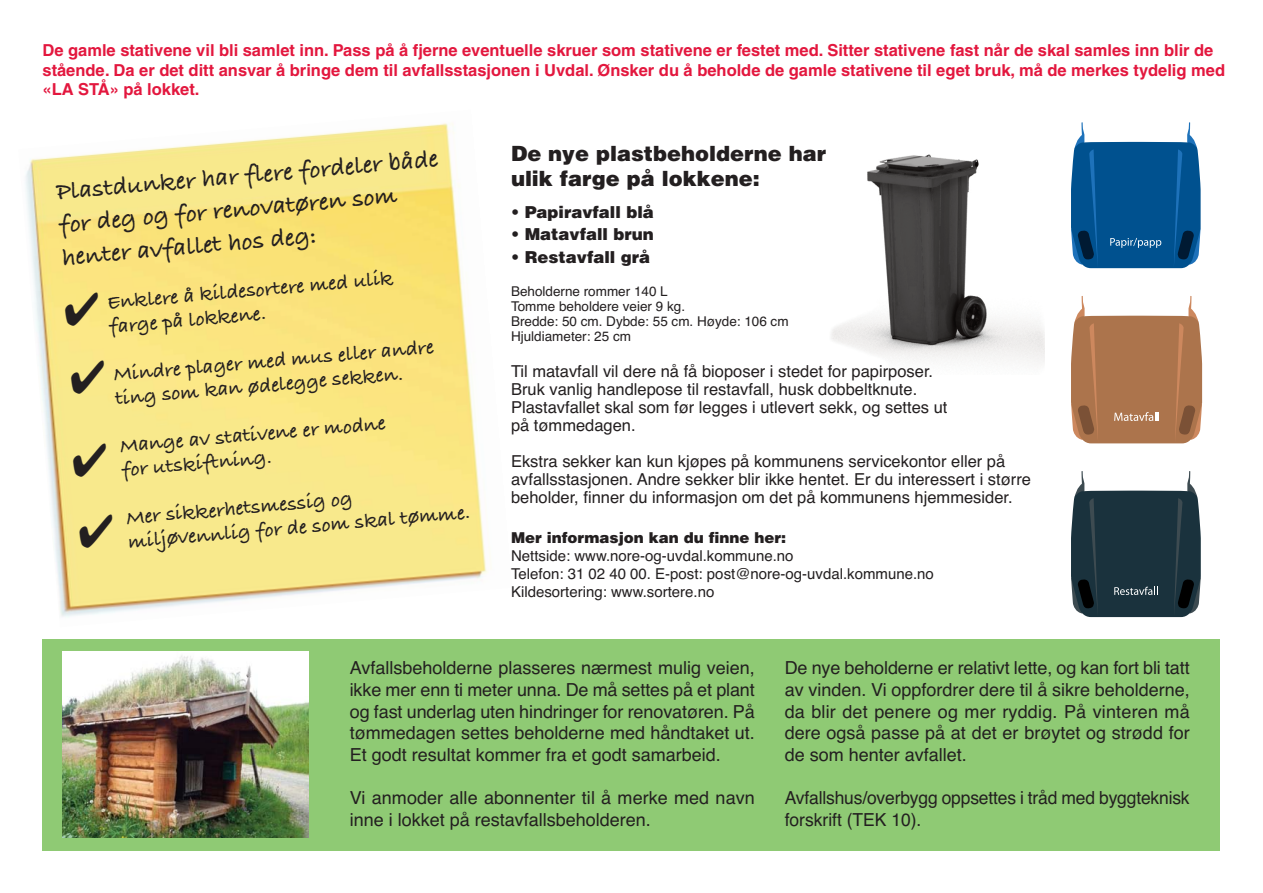
<style>
.page{position:relative;width:1263px;height:893px;background:#fff}
.page>*{position:absolute;margin:0;border:0;box-sizing:border-box;transform-origin:0 0}
.t1{font:25.5px/33px "Bradley Hand ITCTT Bold";color:#231f20}
.t2{font:21px/24px "Bradley Hand ITCTT Bold";color:#231f20}
.t3{font:900 21px/25.2px "Helvetica";color:#231f20}
.t4{font:18px/21.6px "Helvetica";color:#231f20;text-align:justify}
.t5{font:16.5px/18px "Helvetica";color:#231f20}
.t6{font:700 16.5px/19.8px "Helvetica";color:#e3173e}
.t7{font:900 16.5px "Helvetica";color:#231f20}
.t8{font:15px/18px "Helvetica";color:#231f20}
.t9{font:900 15px "Helvetica";color:#231f20}
.t10{font:13.5px/15px "Helvetica";color:#231f20}
</style>
<div class="page">
<img style="left:831px;top:154px;width:213px;height:209px">
<img style="left:25px;top:123px;width:463px;height:494px">
<div style="left:43px;top:639px;width:1177px;height:211px;background:#8fca74"></div>
<svg style="left:1071px;top:471px;width:130px;height:146px;background:#3e515a"></svg>
<svg style="left:1071px;top:122px;width:129px;height:146px;background:#296c9f"></svg>
<svg style="left:1071px;top:296px;width:131px;height:147px;background:#b98968"></svg>
<img style="left:62px;top:651px;width:246px;height:186px">
<div style="left:64px;top:293px;width:42px;height:102px;background:#fae887"></div>
<div style="left:72px;top:444px;width:43px;height:105px;background:#f8e98c"></div>
<p class="t6" style="left:43px;top:42px;width:1184px">De gamle stativene vil bli samlet inn. Pass på å fjerne eventuelle skruer som stativene er festet med. Sitter stativene fast når de skal samles inn blir de stående. Da er det ditt ansvar å bringe dem til avfallsstasjonen i Uvdal. Ønsker du å beholde de gamle stativene til eget bruk, må de merkes tydelig med «LA STÅ» på lokket.</p>
<h1 class="t1" style="left:55px;top:178px;width:385px;rotate:-5deg">Plastdunker har flere fordeler både for deg og for renovatøren som henter avfallet hos deg:</h1>
<p class="t2" style="left:106px;top:293px;width:288px;rotate:-5deg">Enklere å kildesortere med ulik farge på lokkene.</p>
<p class="t2" style="left:113px;top:364px;width:323px;rotate:-5deg">Mindre plager med mus eller andre ting som kan ødelegge sekken.</p>
<p class="t2" style="left:119px;top:436px;width:268px;rotate:-5deg">Mange av stativene er modne for utskiftning.</p>
<p class="t2" style="left:125px;top:508px;width:345px;rotate:-5deg">Mer sikkerhetsmessig og miljøvennlig for de som skal tømme.</p>
<p class="t3" style="left:511px;top:143px;width:317px">De nye plastbeholderne har ulik farge på lokkene:</p>
<p class="t7" style="left:511px;top:206px;width:144px">• Papiravfall blå</p>
<p class="t7" style="left:511px;top:228px;width:144px">• Matavfall brun</p>
<p class="t7" style="left:511px;top:251px;width:141px">• Restavfall grå</p>
<p class="t10" style="left:511px;top:285px;width:279px">Beholderne rommer 140 L<br>Tomme beholdere veier 9 kg.<br>Bredde: 50 cm. Dybde: 55 cm. Høyde: 106 cm<br>Hjuldiameter: 25 cm</p>
<p class="t5" style="left:511px;top:363px;width:438px">Til matavfall vil dere nå få bioposer i stedet for papirposer.<br>Bruk vanlig handlepose til restavfall, husk dobbeltknute.<br>Plastavfallet skal som før legges i utlevert sekk, og settes ut på tømmedagen.</p>
<p class="t5" style="left:511px;top:453px;width:521px">Ekstra sekker kan kun kjøpes på kommunens servicekontor eller på avfallsstasjonen. Andre sekker blir ikke hentet. Er du interessert i større beholder, finner du informasjon om det på kommunens hjemmesider.</p>
<p class="t9" style="left:511px;top:532px;width:277px">Mer informasjon kan du finne her:</p>
<p class="t8" style="left:511px;top:548px;width:424px">Nettside: www.nore-og-uvdal.kommune.no<br>Telefon: 31 02 40 00. E-post: post@nore-og-uvdal.kommune.no<br>Kildesortering: www.sortere.no</p>
<p class="t4" style="left:350px;top:659px;width:407px">Avfallsbeholderne plasseres nærmest mulig veien, ikke mer enn ti meter unna. De må settes på et plant og fast underlag uten hindringer for renovatøren. På tømmedagen settes beholderne med håndtaket ut.<br>Et godt resultat kommer fra et godt samarbeid.</p>
<p class="t4" style="left:350px;top:789px;width:406px">Vi anmoder alle abonnenter til å merke med navn inne i lokket på restavfallsbeholderen.</p>
<p class="t4" style="left:785px;top:659px;width:407px">De nye beholderne er relativt lette, og kan fort bli tatt av vinden. Vi oppfordrer dere til å sikre beholderne, da blir det penere og mer ryddig. På vinteren må dere også passe på at det er brøytet og strødd for de som henter avfallet.</p>
<p class="t4" style="left:785px;top:789px;width:406px">Avfallshus/overbygg oppsettes i tråd med byggteknisk forskrift (TEK 10).</p>
</div>
